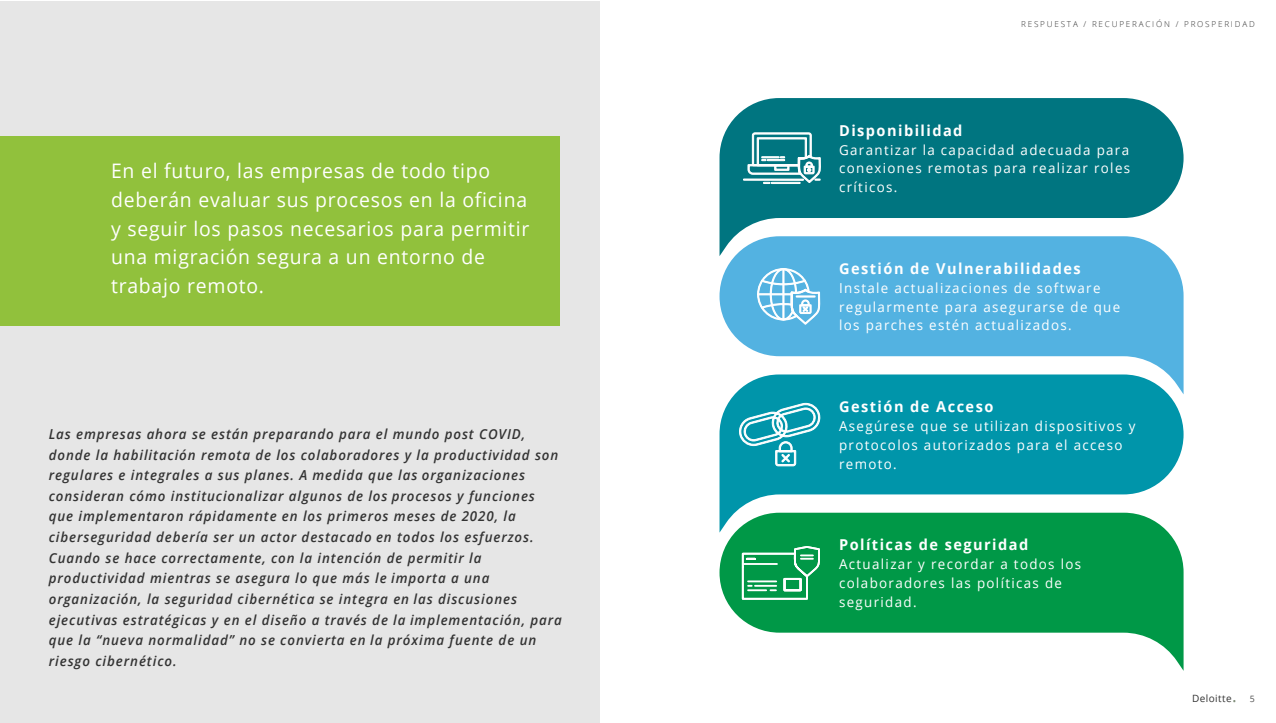
<style>
.page{position:relative;width:1276px;height:723px;background:#fff}
.page>*{position:absolute;margin:0;border:0;box-sizing:border-box;transform-origin:0 0}
.t1{font:20px/28.8px "Open Sans";letter-spacing:.04em;color:#fff}
.t2{font:700 15px "Open Sans";letter-spacing:.1em;color:#fff}
.t3{font:italic 600 13.75px/20.6px "Open Sans";letter-spacing:.065em;color:#333}
.t4{font:13.75px/18.8px "Open Sans";letter-spacing:.1em;color:#fff}
.t5{font:10px "Open Sans";letter-spacing:.04em;color:#333}
.t6{font:8.75px "Open Sans";color:#4d4d4d}
.t7{font:300 8.12px "Open Sans";letter-spacing:.22em;color:#333}
.s1{font-size:17.5px;color:#7f8d7a}
</style>
<div class="page">
<div style="left:0;top:1px;width:600px;height:721px;background:#e6e6e6"></div>
<div style="left:0;top:136px;width:560px;height:190px;background:#91c13c"></div>
<svg style="left:719px;top:98px;width:464px;height:138px;fill:#007580"></svg>
<svg style="left:719px;top:394px;width:464px;height:119px;fill:#0095aa"></svg>
<svg style="left:719px;top:236px;width:464px;height:158px;fill:#53b2e1"></svg>
<svg style="left:719px;top:513px;width:464px;height:157px;fill:#009847"></svg>
<svg style="left:737px;top:403px;width:84px;height:63px"></svg>
<svg style="left:741px;top:545px;width:80px;height:56px;background:#3aaf70"></svg>
<div style="left:743px;top:179px;width:60px;height:1px;border:1px solid #fff"></div>
<svg style="left:747px;top:98px;width:73px;height:241px"></svg>
<h1 class="t1" style="left:111px;top:156px;width:420px">En el futuro, las empresas de todo tipo deberán evaluar sus procesos en la oficina y seguir los pasos necesarios para permitir una migración segura a un entorno de trabajo remoto.</h1>
<p class="t3" style="left:49px;top:423px;width:514px">Las empresas ahora se están preparando para el mundo post COVID, donde la habilitación remota de los colaboradores y la productividad son regulares e integrales a sus planes. A medida que las organizaciones consideran cómo institucionalizar algunos de los procesos y funciones que implementaron rápidamente en los primeros meses de 2020, la ciberseguridad debería ser un actor destacado en todos los esfuerzos.<br>Cuando se hace correctamente, con la intención de permitir la productividad mientras se asegura lo que más le importa a una organización, la seguridad cibernética se integra en las discusiones ejecutivas estratégicas y en el diseño a través de la implementación, para que la “nueva normalidad” no se convierta en la próxima fuente de un riesgo cibernético.</p>
<p class="t7" style="left:1021px;top:19px;width:235px">RESPUESTA / RECUPERACIÓN / PROSPERIDAD</p>
<p class="t2" style="left:839px;top:120px;width:125px">Disponibilidad</p>
<p class="t4" style="left:839px;top:140px;width:292px;text-align:justify">Garantizar la capacidad adecuada para conexiones remotas para realizar roles críticos.</p>
<p class="t2" style="left:839px;top:258px;width:243px">Gestión de Vulnerabilidades</p>
<p class="t4" style="left:839px;top:278px;width:282px">Instale actualizaciones de software regularmente para asegurarse de que los parches estén actualizados.</p>
<p class="t2" style="left:839px;top:396px;width:156px">Gestión de Acceso</p>
<p class="t4" style="left:839px;top:416px;width:298px">Asegúrese que se utilizan dispositivos y protocolos autorizados para el acceso remoto.</p>
<p class="t2" style="left:839px;top:534px;width:191px">Políticas de seguridad</p>
<p class="t4" style="left:839px;top:554px;width:244px">Actualizar y recordar a todos los colaboradores las políticas de seguridad.</p>
<p class="t5" style="left:1192px;top:691px;width:46px">Deloitte<span class="s1">.</span></p>
<p class="t6" style="left:1249px;top:692px;width:7px">5</p>
</div>
